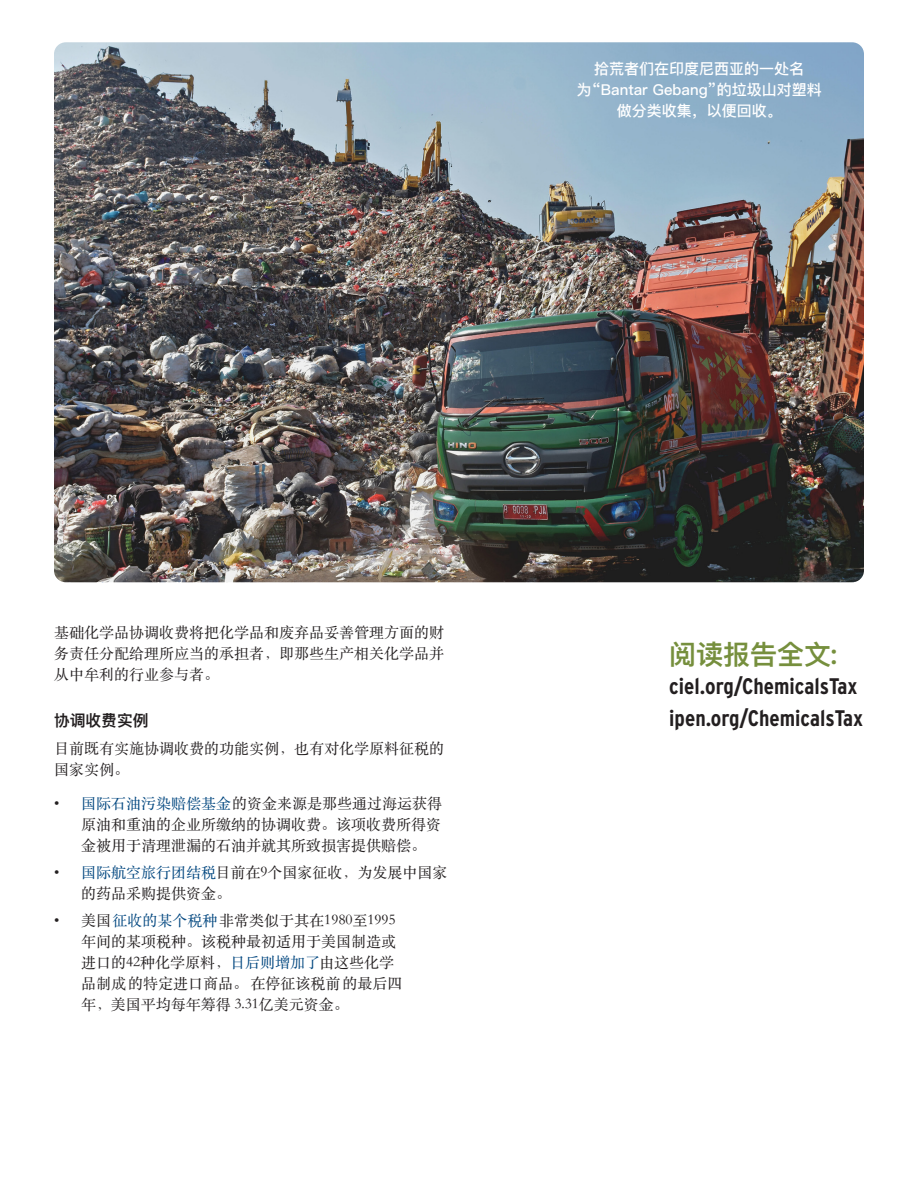
<style>
.page{position:relative;width:918px;height:1188px;background:#fff}
.page>*{position:absolute;margin:0;border:0;box-sizing:border-box;transform-origin:0 0}
.t1{font:600 27px "Ping Fang SC";color:#768f3d}
.t2{font:700 condensed 22.5px "Interstate";color:#231f20}
.title_heading_B{font:600 15.75px "Ping Fang SC";color:#231f20}
.body{font:15px/21px "ST Songti SC Regular";color:#231f20}
.t3{font:500 15px/21px "Ping Fang SC";color:#fff;text-align:center}
.s1{color:#00467f}
.s2{font-family:"Interstate";font-weight:900;font-stretch:extra-condensed}
</style>
<div class="page">
<img style="left:54px;top:42px;width:810px;height:540px">
<p class="t3" style="left:577px;top:58px;width:246px">拾荒者们在印度尼西亚的一处名为“Bantar Gebang”的垃圾山对塑料做分类收集，以便回收。</p>
<p class="body" style="left:54px;top:622px;width:391px;text-align:justify">基础化学品协调收费将把化学品和废弃品妥善管理方面的财务责任分配给理所应当的承担者，即那些生产相关化学品并从中牟利的行业参与者。</p>
<p class="title_heading_B" style="left:54px;top:710px;width:96px">协调收费实例</p>
<p class="body" style="left:54px;top:737px;width:391px">目前既有实施协调收费的功能实例，也有对化学原料征税的国家实例。</p>
<p class="body" style="left:81px;top:793px;width:363px;text-align:justify;text-indent:-27px">• <span class="s1">国际石油污染赔偿基金</span> 的资金来源是那些通过海运获得原油和重油的企业所缴纳的协调收费。该项收费所得资金被用于清理泄漏的石油并就其所致损害提供赔偿。</p>
<p class="body" style="left:81px;top:862px;width:368px;text-indent:-27px">• <span class="s1">国际航空旅行团结税</span>目前在9个国家征收，为发展中国家的药品采购提供资金。</p>
<p class="body" style="left:81px;top:910px;width:323px;text-indent:-27px">• 美国 <span class="s1">征收的某个税种</span> 非常类似于其在1980至1995年间的某项税种。该税种最初适用于美国制造或进口的42种化学原料，<span class="s1">日后则增加了</span> 由这些化学品制成 的特定进口商品。 在停征该税前 的最后四年， 美国平均每年筹得 3.31亿美元资金。</p>
<p class="t1" style="left:669px;top:638px;width:169px">阅读报告全文<span class="s2">:</span></p>
<p class="t2" style="left:669px;top:674px;width:190px">ciel.org/ChemicalsTax</p>
<p class="t2" style="left:669px;top:705px;width:195px">ipen.org/ChemicalsTax</p>
</div>
